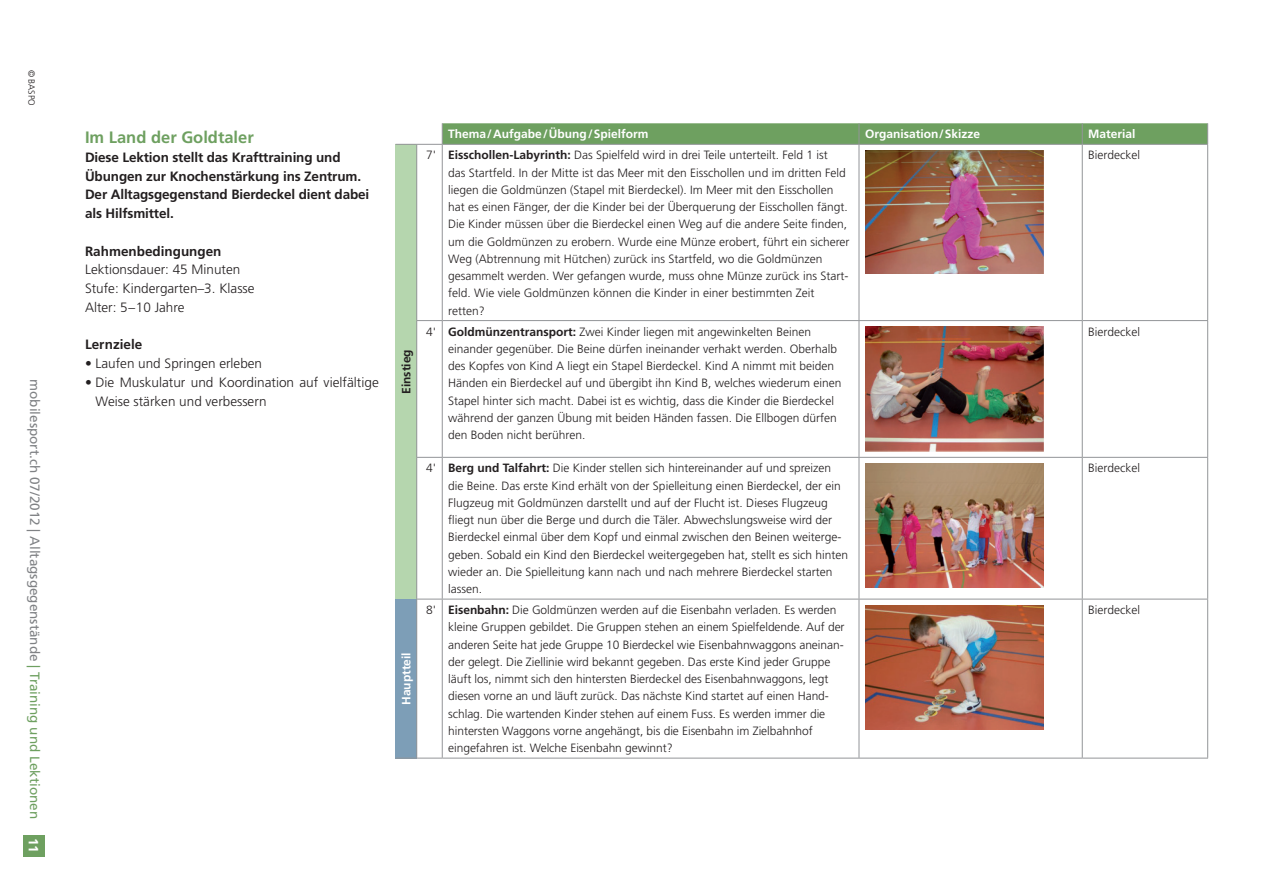
<style>
.page{position:relative;width:1263px;height:893px;background:#fff}
.page>*{position:absolute;margin:0;border:0;box-sizing:border-box;transform-origin:0 0}
.t1{font:700 16.5px "Frutiger LT";color:#6ea060}
.t2{font:300 13.5px/18.8px "Frutiger LT";color:#231f20}
.t3{font:700 13.5px/18.8px "Frutiger LT";letter-spacing:-.01em;color:#231f20}
.t4{font:13.5px "Frutiger LT";color:#808285}
.t5{font:700 13.5px "Frutiger LT";color:#fff}
.t6{font:300 12px/17.2px "Frutiger LT";color:#231f20}
.t7{font:700 12px "Frutiger LT";color:#fff}
.t8{font:700 12px "Frutiger LT";color:#231f20}
.t9{font:300 9px "Frutiger LT";color:#231f20}
.s1{color:#6ea060}
.s2{font-weight:700}
</style>
<div class="page">
<div style="left:23px;top:836px;width:22px;height:21px;background:#6ea060"></div>
<div style="left:395px;top:144px;width:22px;height:455px;background:#b5d6ae"></div>
<div style="left:395px;top:599px;width:22px;height:159px;background:#7d9eb7"></div>
<hr style="left:859px;top:145px;width:1px;height:175px;background:#939598">
<hr style="left:1082px;top:145px;width:1px;height:175px;background:#939598">
<hr style="left:1207px;top:145px;width:1px;height:175px;background:#939598">
<hr style="left:859px;top:321px;width:1px;height:136px;background:#939598">
<hr style="left:1082px;top:321px;width:1px;height:136px;background:#939598">
<hr style="left:1207px;top:321px;width:1px;height:136px;background:#939598">
<hr style="left:859px;top:458px;width:1px;height:141px;background:#939598">
<hr style="left:1082px;top:458px;width:1px;height:141px;background:#939598">
<hr style="left:1207px;top:458px;width:1px;height:141px;background:#939598">
<hr style="left:859px;top:599px;width:1px;height:159px;background:#939598">
<hr style="left:1082px;top:599px;width:1px;height:159px;background:#939598">
<hr style="left:1207px;top:599px;width:1px;height:159px;background:#939598">
<hr style="left:416px;top:145px;width:1px;height:175px;background:#939598">
<hr style="left:442px;top:145px;width:1px;height:175px;background:#939598">
<hr style="left:416px;top:321px;width:1px;height:136px;background:#939598">
<hr style="left:442px;top:321px;width:1px;height:136px;background:#939598">
<hr style="left:416px;top:458px;width:1px;height:141px;background:#939598">
<hr style="left:442px;top:458px;width:1px;height:141px;background:#939598">
<hr style="left:416px;top:599px;width:1px;height:159px;background:#939598">
<hr style="left:442px;top:599px;width:1px;height:159px;background:#939598">
<svg style="left:395px;top:123px;width:813px;height:22px;background:#7aa66e"></svg>
<svg style="left:416px;top:320px;width:26px;height:1px"></svg>
<hr style="left:442px;top:320px;width:417px;height:1px;background:#939598">
<hr style="left:859px;top:320px;width:223px;height:1px;background:#939598">
<hr style="left:1082px;top:320px;width:126px;height:1px;background:#939598">
<svg style="left:416px;top:457px;width:26px;height:1px"></svg>
<hr style="left:442px;top:457px;width:417px;height:1px;background:#939598">
<hr style="left:859px;top:457px;width:223px;height:1px;background:#939598">
<hr style="left:1082px;top:457px;width:126px;height:1px;background:#939598">
<svg style="left:416px;top:599px;width:26px;height:1px"></svg>
<hr style="left:442px;top:599px;width:417px;height:1px;background:#939598">
<hr style="left:859px;top:599px;width:223px;height:1px;background:#939598">
<hr style="left:1082px;top:599px;width:126px;height:1px;background:#939598">
<svg style="left:395px;top:758px;width:47px;height:1px"></svg>
<hr style="left:442px;top:758px;width:417px;height:1px;background:#939598">
<hr style="left:859px;top:758px;width:223px;height:1px;background:#939598">
<hr style="left:1082px;top:758px;width:126px;height:1px;background:#939598">
<img style="left:865px;top:150px;width:178px;height:124px">
<img style="left:865px;top:327px;width:178px;height:124px">
<img style="left:865px;top:463px;width:178px;height:124px">
<img style="left:865px;top:605px;width:178px;height:125px">
<p class="t9" style="left:37px;top:70px;width:38px;rotate:90deg">© BASPO</p>
<p class="t4" style="left:43px;top:379px;width:441px;rotate:90deg">mobilesport.ch 07/2012 | Alltagsgegenstände <span class="s1">| Training und Lektionen</span></p>
<p class="t5" style="left:42px;top:838px;width:17px;rotate:90deg">11</p>
<h1 class="t1" style="left:85px;top:128px;width:170px">Im Land der Goldtaler</h1>
<p class="t3" style="left:85px;top:148px;width:286px">Diese Lektion stellt das Krafttraining und Übungen zur Knochenstärkung ins Zentrum.<br>Der Alltagsgegenstand Bierdeckel dient dabei als Hilfsmittel.</p>
<p class="t3" style="left:85px;top:242px;width:138px">Rahmenbedingungen</p>
<p class="t2" style="left:85px;top:260px;width:171px">Lektionsdauer: 45 Minuten<br>Stufe: Kindergarten–3. Klasse<br>Alter: 5–10 Jahre</p>
<p class="t3" style="left:85px;top:335px;width:59px">Lernziele</p>
<p class="t2" style="left:85px;top:354px;width:179px">• Laufen und Springen erleben</p>
<p class="t2" style="left:96px;top:373px;width:285px;text-indent:-11px">• Die Muskulatur und Koordination auf vielfältige<br>Weise stärken und verbessern</p>
<p class="t8" style="left:399px;top:394px;width:46px;rotate:-90deg">Einstieg</p>
<p class="t7" style="left:399px;top:705px;width:54px;rotate:-90deg">Hauptteil</p>
<p class="t7" style="left:448px;top:127px;width:202px">Thema/Aufgabe/Übung/Spielform</p>
<p class="t7" style="left:865px;top:127px;width:117px">Organisation/Skizze</p>
<p class="t7" style="left:1088px;top:127px;width:49px">Material</p>
<p class="t6" style="left:448px;top:147px;width:403px;text-indent:-22px">7' <span class="s2">Eisschollen-Labyrinth:</span> Das Spielfeld wird in drei Teile unterteilt. Feld 1 ist<br>das Startfeld. In der Mitte ist das Meer mit den Eisschollen und im dritten Feld liegen die Goldmünzen (Stapel mit Bierdeckel). Im Meer mit den Eisschollen hat es einen Fänger, der die Kinder bei der Überquerung der Eisschollen fängt.<br>Die Kinder müssen über die Bierdeckel einen Weg auf die andere Seite finden, um die Goldmünzen zu erobern. Wurde eine Münze erobert, führt ein sicherer Weg (Abtrennung mit Hütchen) zurück ins Startfeld, wo die Goldmünzen gesammelt werden. Wer gefangen wurde, muss ohne Münze zurück ins Start&shy;feld. Wie viele Goldmünzen können die Kinder in einer bestimmten Zeit retten?</p>
<p class="t6" style="left:1088px;top:147px;width:53px">Bierdeckel</p>
<p class="t6" style="left:448px;top:323px;width:395px;text-indent:-22px">4' <span class="s2">Goldmünzentransport:</span> Zwei Kinder liegen mit angewinkelten Beinen einander gegenüber. Die Beine dürfen ineinander verhakt werden. Oberhalb des Kopfes von Kind A liegt ein Stapel Bierdeckel. Kind A nimmt mit beiden Händen ein Bierdeckel auf und übergibt ihn Kind B, welches wiederum einen Stapel hinter sich macht. Dabei ist es wichtig, dass die Kinder die Bierdeckel während der ganzen Übung mit beiden Händen fassen. Die Ellbogen dürfen den Boden nicht berühren.</p>
<p class="t6" style="left:1088px;top:323px;width:53px">Bierdeckel</p>
<p class="t6" style="left:448px;top:460px;width:401px;text-indent:-22px">4' <span class="s2">Berg und Talfahrt:</span> Die Kinder stellen sich hintereinander auf und spreizen die Beine. Das erste Kind erhält von der Spielleitung einen Bierdeckel, der ein Flugzeug mit Goldmünzen darstellt und auf der Flucht ist. Dieses Flugzeug fliegt nun über die Berge und durch die Täler. Abwechslungsweise wird der Bierdeckel einmal über dem Kopf und einmal zwischen den Beinen weiterge&shy;geben. Sobald ein Kind den Bierdeckel weitergegeben hat, stellt es sich hinten wieder an. Die Spielleitung kann nach und nach mehrere Bierdeckel starten lassen.</p>
<p class="t6" style="left:1088px;top:460px;width:53px">Bierdeckel</p>
<p class="t6" style="left:448px;top:601px;width:398px;text-indent:-22px">8' <span class="s2">Eisenbahn:</span> Die Goldmünzen werden auf die Eisenbahn verladen. Es werden kleine Gruppen gebildet. Die Gruppen stehen an einem Spielfeldende. Auf der anderen Seite hat jede Gruppe 10 Bierdeckel wie Eisenbahnwaggons aneinan&shy;der gelegt. Die Ziellinie wird bekannt gegeben. Das erste Kind jeder Gruppe läuft los, nimmt sich den hintersten Bierdeckel des Eisenbahnwaggons, legt diesen vorne an und läuft zurück. Das nächste Kind startet auf einen Hand&shy;schlag. Die wartenden Kinder stehen auf einem Fuss. Es werden immer die hintersten Waggons vorne angehängt, bis die Eisenbahn im Zielbahnhof eingefahren ist. Welche Eisenbahn gewinnt?</p>
<p class="t6" style="left:1088px;top:601px;width:53px">Bierdeckel</p>
</div>
